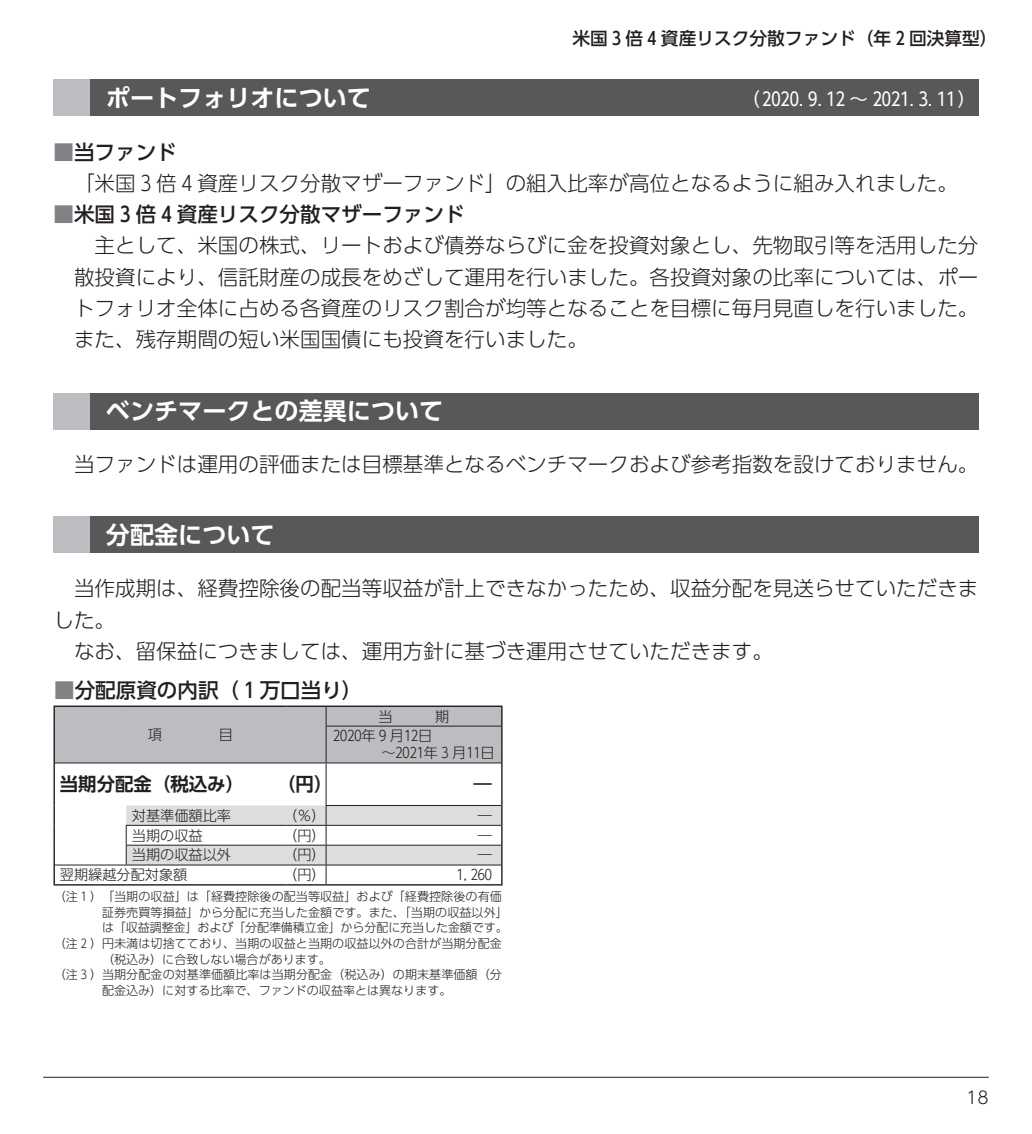
<style>
.page{position:relative;width:1032px;height:1134px;background:#fff}
.page>*{position:absolute;margin:0;border:0;box-sizing:border-box;transform-origin:0 0}
.t1{font:700 24px "UD Shin Go Pro De";color:#fff}
.t2{font:300 20.6px/31.2px "UD Shin Go Pro";color:#231f20}
.t3{font:500 20.6px "UD Shin Go Pro";color:#231f20}
.t4{font:18.4px "UD Shin Go Pro";color:#fff}
.t5{font:700 18.4px "UD Shin Go Pro De";color:#231f20}
.t6{font:500 17.8px "UD Shin Go Pro";color:#231f20}
.t7{font:300 17px "UD Shin Go Pro";color:#231f20}
.t8{font:300 14.2px/17px "UD Shin Go Pro";color:#231f20}
.t9{font:300 12px "UD Shin Go Pro";letter-spacing:.005em;color:#231f20}
.s1{font-weight:500;color:#808285}
.s2{font-weight:500}
.s3{color:#808285}
</style>
<div class="page">
<hr style="left:43px;top:1077px;width:946px;height:1px;background:#231f20">
<div style="left:54px;top:393px;width:924px;height:36px;background:#57585a"></div>
<div style="left:54px;top:393px;width:36px;height:36px;background:#bcbdc0"></div>
<hr style="left:54px;top:705px;width:72px;height:2px;background:#231f20">
<hr style="left:126px;top:705px;width:160px;height:2px;background:#231f20">
<hr style="left:286px;top:705px;width:40px;height:2px;background:#231f20">
<hr style="left:326px;top:705px;width:176px;height:2px;background:#231f20">
<hr style="left:54px;top:763px;width:1px;height:42px;background:#231f20">
<hr style="left:501px;top:763px;width:1px;height:42px;background:#231f20">
<svg style="left:54px;top:805px;width:1px;height:79px"></svg>
<hr style="left:54px;top:884px;width:72px;height:1px;background:#231f20">
<hr style="left:126px;top:884px;width:160px;height:1px;background:#231f20">
<hr style="left:286px;top:884px;width:40px;height:1px;background:#231f20">
<hr style="left:326px;top:884px;width:176px;height:1px;background:#231f20">
<hr style="left:55px;top:763px;width:71px;height:1px;background:#231f20">
<hr style="left:126px;top:763px;width:160px;height:1px;background:#231f20">
<hr style="left:286px;top:763px;width:40px;height:1px;background:#231f20">
<hr style="left:326px;top:763px;width:175px;height:1px;background:#231f20">
<div style="left:54px;top:706px;width:448px;height:57px;background:#bcbdc0"></div>
<hr style="left:326px;top:763px;width:1px;height:42px;background:#231f20">
<svg style="left:126px;top:805px;width:376px;height:79px"></svg>
<hr style="left:55px;top:865px;width:71px;height:1px;background:#231f20">
<hr style="left:126px;top:865px;width:160px;height:1px;background:#231f20">
<hr style="left:286px;top:865px;width:40px;height:1px;background:#231f20">
<hr style="left:326px;top:865px;width:175px;height:1px;background:#231f20">
<div style="left:54px;top:516px;width:924px;height:37px;background:#57585a"></div>
<div style="left:54px;top:516px;width:36px;height:37px;background:#bcbdc0"></div>
<div style="left:54px;top:79px;width:924px;height:37px;background:#57585a"></div>
<div style="left:54px;top:79px;width:36px;height:37px;background:#bcbdc0"></div>
<p class="t6" style="left:572px;top:24px;width:427px">米国 3 倍 4 資産リスク分散ファンド（年 2 回決算型）</p>
<p class="t1" style="left:106px;top:78px;width:267px">ポートフォリオについて</p>
<p class="t4" style="left:741px;top:84px;width:236px">（ 2020. 9. 12 ～ 2021. 3. 11）</p>
<p class="t2" style="left:74px;top:136px;width:885px;text-indent:-21px"><span class="s1">■</span><span class="s2">当ファンド<br></span>「米国 3 倍 4 資産リスク分散マザーファンド」の組入比率が高位となるように組み入れました。</p>
<p class="t3" style="left:54px;top:198px;width:413px"><span class="s3">■</span>米国 3 倍 4 資産リスク分散マザーファンド</p>
<p class="t2" style="left:95px;top:229px;width:885px">主として、米国の株式、リートおよび債券ならびに金を投資対象とし、先物取引等を活用した分</p>
<p class="t2" style="left:74px;top:260px;width:906px">散投資により、信託財産の成長をめざして運用を行いました。各投資対象の比率については、ポー</p>
<p class="t2" style="left:74px;top:292px;width:906px">トフォリオ全体に占める各資産のリスク割合が均等となることを目標に毎月見直しを行いました。</p>
<p class="t2" style="left:74px;top:323px;width:515px">また、残存期間の短い米国国債にも投資を行いました。</p>
<p class="t1" style="left:106px;top:392px;width:339px">ベンチマークとの差異について</p>
<p class="t2" style="left:74px;top:447px;width:906px">当ファンドは運用の評価または目標基準となるベンチマークおよび参考指数を設けておりません。</p>
<p class="t1" style="left:106px;top:515px;width:170px">分配金について</p>
<p class="t2" style="left:74px;top:572px;width:906px">当作成期は、経費控除後の配当等収益が計上できなかったため、収益分配を見送らせていただきま</p>
<p class="t2" style="left:54px;top:603px;width:63px">した。</p>
<p class="t2" style="left:74px;top:635px;width:700px">なお、留保益につきましては、運用方針に基づき運用させていただきます。</p>
<p class="t3" style="left:54px;top:674px;width:310px"><span class="s3">■</span>分配原資の内訳（ 1 万口当り）</p>
<p class="t8" style="left:148px;top:726px;width:16px">項</p>
<p class="t8" style="left:219px;top:726px;width:16px">目</p>
<p class="t8" style="left:378px;top:707px;width:16px">当</p>
<p class="t8" style="left:435px;top:707px;width:16px">期</p>
<p class="t8" style="left:381px;top:727px;width:115px;text-indent:-48px">2020年 9 月12日<br>～2021年 3 月11日</p>
<p class="t5" style="left:60px;top:769px;width:186px">当期分配金（税込み）</p>
<p class="t5" style="left:277px;top:769px;width:57px">（円）</p>
<p class="t5" style="left:473px;top:769px;width:20px">―</p>
<p class="t8" style="left:132px;top:806px;width:101px">対基準価額比率</p>
<p class="t8" style="left:283px;top:806px;width:44px">（％）</p>
<p class="t8" style="left:478px;top:806px;width:16px">―</p>
<p class="t8" style="left:132px;top:826px;width:72px">当期の収益</p>
<p class="t8" style="left:283px;top:826px;width:44px">（円）</p>
<p class="t8" style="left:478px;top:826px;width:16px">―</p>
<p class="t8" style="left:132px;top:846px;width:101px">当期の収益以外</p>
<p class="t8" style="left:283px;top:846px;width:44px">（円）</p>
<p class="t8" style="left:478px;top:846px;width:16px">―</p>
<p class="t8" style="left:60px;top:866px;width:129px">翌期繰越分配対象額</p>
<p class="t8" style="left:283px;top:866px;width:44px">（円）</p>
<p class="t8" style="left:456px;top:866px;width:37px">1, 260</p>
<p class="t9" style="left:54px;top:887px;width:449px">（注 1 ）「当期の収益」は「経費控除後の配当等収益」および「経費控除後の有価</p>
<p class="t9" style="left:102px;top:902px;width:407px">証券売買等損益」から分配に充当した金額です。また、「当期の収益以外」</p>
<p class="t9" style="left:102px;top:918px;width:407px">は「収益調整金」および「分配準備積立金」から分配に充当した金額です。</p>
<p class="t9" style="left:54px;top:934px;width:449px">（注 2 ）円未満は切捨てており、当期の収益と当期の収益以外の合計が当期分配金</p>
<p class="t9" style="left:102px;top:949px;width:230px">（税込み）に合致しない場合があります。</p>
<p class="t9" style="left:54px;top:965px;width:449px">（注 3 ）当期分配金の対基準価額比率は当期分配金（税込み）の期末基準価額（分</p>
<p class="t9" style="left:102px;top:980px;width:351px">配金込み）に対する比率で、ファンドの収益率とは異なります。</p>
<p class="t7" style="left:966px;top:1083px;width:24px">18</p>
</div>
